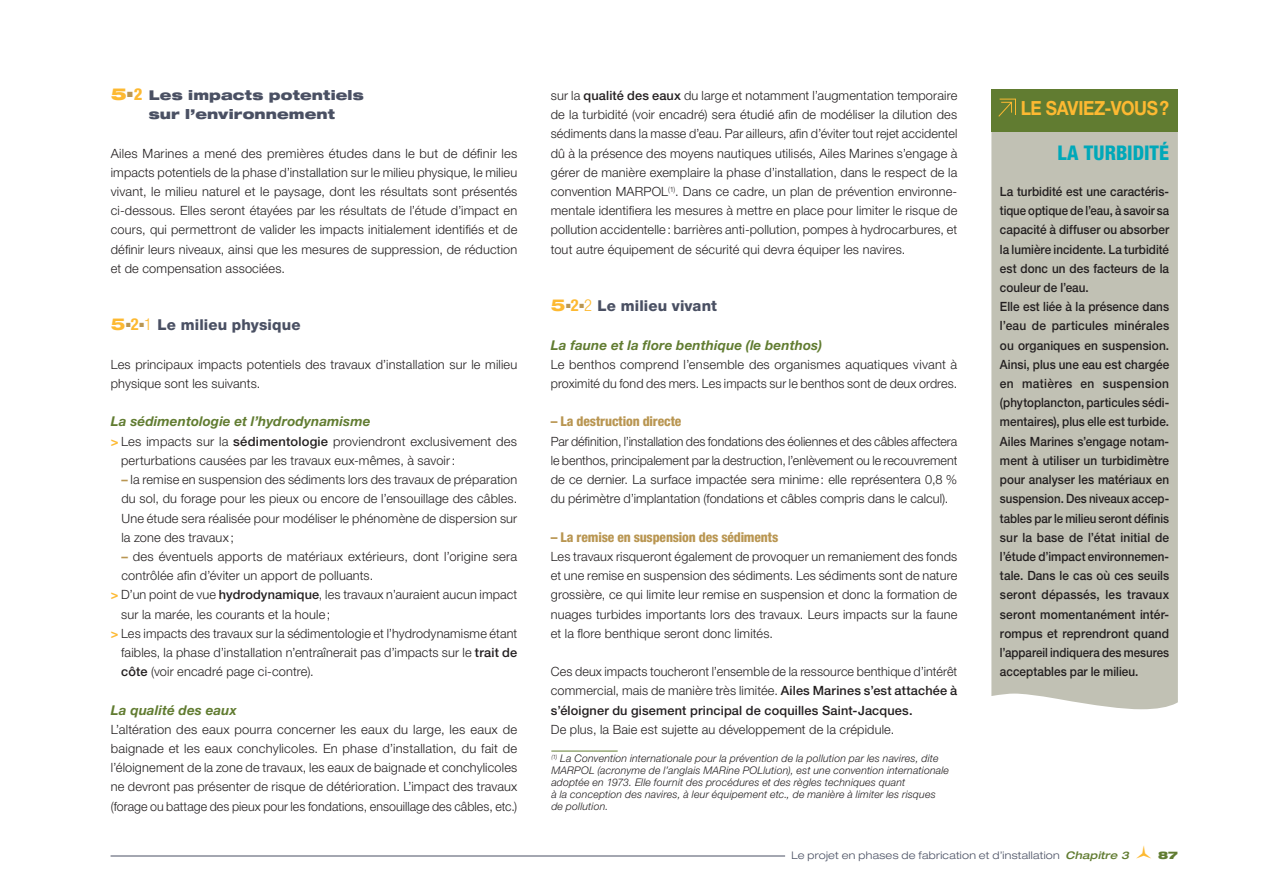
<style>
.page{position:relative;width:1263px;height:893px;background:#fff}
.page>*{position:absolute;margin:0;border:0;box-sizing:border-box;transform-origin:0 0}
.t1{font:800 condensed 20.25px "Helvetica Neue";color:#00a8b9}
.t2{font:700 19.5px "Helvetica Neue";letter-spacing:-.02em;color:#fdb931;scale:.89 1}
.t3{font:800 15px "Helvetica Neue";letter-spacing:.01em;color:#4a5063}
.t4{font:italic 700 13.5px "Helvetica Neue";letter-spacing:.01em;color:#617c31}
.t5{font:800 condensed 13.5px "Helvetica Neue";letter-spacing:-.01em;color:#b99652}
.t6{font:900 expanded 13.5px/19.2px "Helvetica Neue";letter-spacing:.01em;color:#4a5063}
.t7{font:300 12.75px/19.2px "Helvetica Neue";letter-spacing:.01em;color:#231f20;text-align:justify}
.t8{font:500 12.75px/19.2px "Helvetica Neue";letter-spacing:.005em;color:#231f20;scale:.92 1}
.t9{font:italic 300 10.5px/12px "Helvetica Neue";letter-spacing:.02em;color:#231f20}
.t10{font:300 expanded 10.5px "Helvetica Neue";letter-spacing:.025em;color:#4a5063}
.t11{font:900 expanded 10.5px "Helvetica Neue";color:#617c31}
.s1{font-size:16.5px;color:#fdb931}
.s2{font-weight:800;font-stretch:condensed;font-size:16.5px;color:#fdb931}
.s3{font-stretch:expanded;font-size:16.5px;color:#fdb931}
.s4{font-weight:700;font-stretch:condensed;font-size:16.5px;color:#fdb931}
.s5{font-weight:300;font-stretch:condensed;font-size:16.5px;color:#fdb931}
.s6{font-weight:700;color:#fdb931}
.s7{font-weight:500}
.s8{font-weight:700;color:#b99652}
.s9{font-weight:500;font-style:italic;color:#617c31}
</style>
<div class="page">
<hr style="left:111px;top:856px;width:674px;height:1px;background:#4a5063">
<hr style="left:551px;top:751px;width:67px;height:1px;background:#617c31">
<div style="left:991px;top:132px;width:187px;height:577px;background:#c1c1b4"></div>
<div style="left:991px;top:89px;width:187px;height:43px;background:#617c31"></div>
<svg style="left:998px;top:98px;width:18px;height:19px"></svg>
<p class="t6" style="left:149px;top:85px;width:216px;text-indent:-38px"><span class="s1">5</span><sup>■</sup><span class="s2">2</span> Les impacts potentiels sur l’environnement</p>
<p class="t7" style="left:111px;top:143px;width:408px">Ailes Marines a mené des premières études dans le but de définir les impacts potentiels de la phase d’installation sur le milieu physique, le milieu vivant, le milieu naturel et le paysage, dont les résultats sont présentés ci-dessous. Elles seront étayées par les résultats de l’étude d’impact en cours, qui permettront de valider les impacts initialement identifiés et de définir leurs niveaux, ainsi que les mesures de suppression, de réduction et de compensation associées.</p>
<p class="t3" style="left:111px;top:316px;width:191px"><span class="s3">5</span><sup>■</sup><span class="s4">2</span><sup>■</sup><span class="s5">1</span> Le milieu physique</p>
<p class="t7" style="left:111px;top:354px;width:408px">Les principaux impacts potentiels des travaux d’installation sur le milieu physique sont les suivants.</p>
<p class="t4" style="left:111px;top:413px;width:261px">La sédimentologie et l’hydrodynamisme</p>
<p class="t7" style="left:121px;top:431px;width:398px;text-indent:-10px"><span class="s6">&gt;</span> Les impacts sur la <span class="s7">sédimentologie</span> proviendront exclusivement des perturbations causées par les travaux eux-mêmes, à savoir:</p>
<p class="t7" style="left:121px;top:470px;width:397px"><span class="s8">–</span> la remise en suspension des sédiments lors des travaux de préparation du sol, du forage pour les pieux ou encore de l’ensouillage des câbles.<br>Une étude sera réalisée pour modéliser le phénomène de dispersion sur la zone des travaux ;</p>
<p class="t7" style="left:121px;top:546px;width:397px"><span class="s8">–</span> des éventuels apports de matériaux extérieurs, dont l’origine sera</p>
<p class="t7" style="left:121px;top:566px;width:253px">contrôlée afin d’éviter un apport de polluants.</p>
<p class="t7" style="left:111px;top:585px;width:408px"><span class="s6">&gt;</span> D’un point de vue <span class="s7">hydrodynamique</span>, les travaux n’auraient aucun impact</p>
<p class="t7" style="left:121px;top:604px;width:211px">sur la marée, les courants et la houle;</p>
<p class="t7" style="left:111px;top:623px;width:408px"><span class="s6">&gt;</span> Les impacts des travaux sur la sédimentologie et l’hydrodynamisme étant</p>
<p class="t7" style="left:121px;top:642px;width:398px">faibles, la phase d’installation n’entraînerait pas d’impacts sur le <span class="s7">trait de</span></p>
<p class="t7" style="left:121px;top:662px;width:194px"><span class="s7">côte</span> (voir encadré page ci-contre).</p>
<p class="t4" style="left:111px;top:701px;width:127px">La qualité des eaux</p>
<p class="t7" style="left:111px;top:719px;width:408px">L’altération des eaux pourra concerner les eaux du large, les eaux de baignade et les eaux conchylicoles. En phase d’installation, du fait de l’éloignement de la zone de travaux, les eaux de baignade et conchylicoles ne devront pas présenter de risque de détérioration. L’impact des travaux (forage ou battage des pieux pour les fondations, ensouillage des câbles, etc.)</p>
<p class="t7" style="left:551px;top:86px;width:408px">sur la <span class="s7">qualité des eaux</span> du large et notamment l’augmentation temporaire de la turbidité (voir encadré) sera étudié afin de modéliser la dilution des sédiments dans la masse d’eau. Par ailleurs, afin d’éviter tout rejet accidentel dû à la présence des moyens nautiques utilisés, Ailes Marines s’engage à gérer de manière exemplaire la phase d’installation, dans le respect de la convention MARPOL<sup>(1)</sup>. Dans ce cadre, un plan de prévention environne&shy;mentale identifiera les mesures à mettre en place pour limiter le risque de pollution accidentelle: barrières anti-pollution, pompes à hydrocarbures, et tout autre équipement de sécurité qui devra équiper les navires.</p>
<p class="t3" style="left:551px;top:297px;width:168px"><span class="s3">5</span><sup>■</sup><span class="s4">2</span><sup>■</sup><span class="s5">2</span> Le milieu vivant</p>
<p class="t4" style="left:551px;top:336px;width:273px">La faune et la flore benthique (le benthos)</p>
<p class="t7" style="left:551px;top:354px;width:408px">Le benthos comprend l’ensemble des organismes aquatiques vivant à proximité du fond des mers. Les impacts sur le benthos sont de deux ordres.</p>
<p class="t5" style="left:551px;top:413px;width:132px">– La destruction directe</p>
<p class="t7" style="left:551px;top:431px;width:408px">Par définition, l’installation des fondations des éoliennes et des câbles affectera le benthos, principalement par la destruction, l’enlèvement ou le recouvrement de ce dernier. La surface impactée sera minime: elle représentera 0,8 % du périmètre d’implantation (fondations et câbles compris dans le calcul).</p>
<p class="t5" style="left:551px;top:528px;width:229px">– La remise en suspension des sédiments</p>
<p class="t7" style="left:551px;top:546px;width:408px">Les travaux risqueront également de provoquer un remaniement des fonds et une remise en suspension des sédiments. Les sédiments sont de nature grossière, ce qui limite leur remise en suspension et donc la formation de nuages turbides importants lors des travaux. Leurs impacts sur la faune et la flore benthique seront donc limités.</p>
<p class="t7" style="left:551px;top:662px;width:408px">Ces deux impacts toucheront l’ensemble de la ressource benthique d’intérêt commercial, mais de manière très limitée. <span class="s7">Ailes Marines s’est attachée à s’éloigner du gisement principal de coquilles Saint-Jacques.</span></p>
<p class="t7" style="left:551px;top:719px;width:345px">De plus, la Baie est sujette au développement de la crépidule.</p>
<p class="t9" style="left:551px;top:752px;width:399px"><sup>(1)</sup> La Convention internationale pour la prévention de la pollution par les navires, dite MARPOL (acronyme de l’anglais MARine POLlution), est une convention internationale adoptée en 1973. Elle fournit des procédures et des règles techniques quant<br>à la conception des navires, à leur équipement etc., de manière à limiter les risques de pollution.</p>
<h2 class="t2" style="left:1021px;top:96px;width:168px">LE SAVIEZ-VOUS?</h2>
<h1 class="t1" style="left:1057px;top:141px;width:113px">LA TURBIDITÉ</h1>
<p class="t8" style="left:1000px;top:182px;width:186px">La turbidité est une caractéris&shy;tique optique de l’eau, à savoir sa capacité à diffuser ou absorber la lumière incidente. La turbidité est donc un des facteurs de la couleur de l’eau.<br>Elle est liée à la présence dans l’eau de particules minérales ou organiques en suspension.<br>Ainsi, plus une eau est chargée en matières en suspension (phytoplancton, particules sédi&shy;mentaires), plus elle est turbide.<br>Ailes Marines s’engage notam&shy;ment à utiliser un turbidimètre pour analyser les matériaux en suspension. Des niveaux accep&shy;tables par le milieu seront définis sur la base de l’état initial de l’étude d’impact environnemen&shy;tale. Dans le cas où ces seuils seront dépassés, les travaux seront momentanément intér&shy;rompus et reprendront quand l’appareil indiquera des mesures acceptables par le milieu.</p>
<p class="t10" style="left:791px;top:849px;width:339px">Le projet en phases de fabrication et d’installation <span class="s9">Chapitre 3</span></p>
<p class="t11" style="left:1158px;top:848px;width:21px">87</p>
</div>
